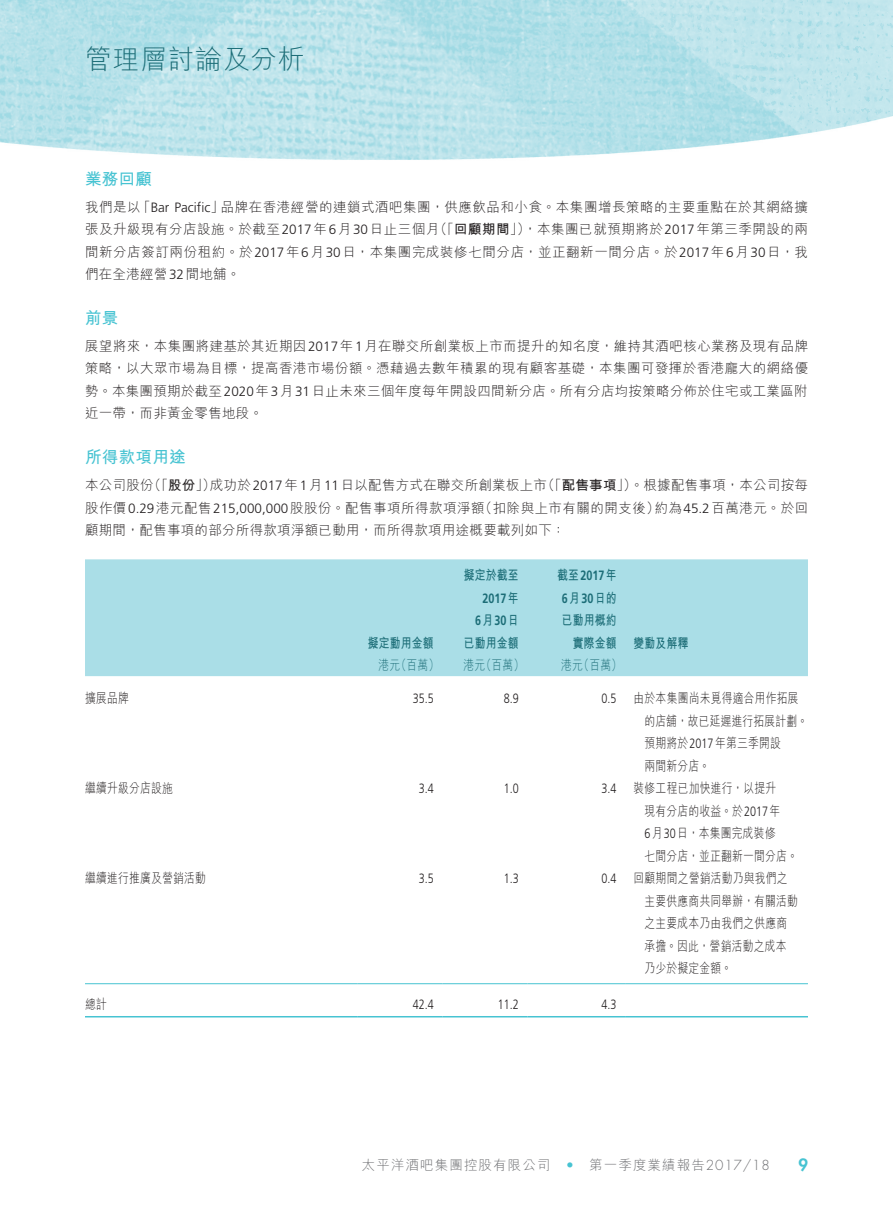
<style>
.page{position:relative;width:893px;height:1212px;background:#fff}
.page>*{position:absolute;margin:0;border:0;box-sizing:border-box;transform-origin:0 0}
.t1{font:300 27px "M Hei HK";letter-spacing:.02em;color:#1c6d77}
._01_H1{font:700 16.5px "M Hei HK";letter-spacing:.02em;color:#47c3d2}
.t2{font:800 16.5px "Futura Std";color:#47c3d2}
._00_txt{font:300 13.5px/22.5px "M Hei HK";letter-spacing:.035em;color:#231f20}
._50_Table_txt{font:300 13.5px "M Hei HK";letter-spacing:.02em;color:#231f20;scale:.8 1}
._50_Table_txt-2{font:300 13.5px "Frutiger LT Std";color:#231f20;scale:.8 1}
._50_Table_txt-3{font:700 13.5px "M Hei HK";letter-spacing:.02em;color:#1c6d77;scale:.8 1}
.t3{font:300 13.5px "M Hei HK";letter-spacing:.08em;color:#6c6d70}
._50_Table_txt-4{font:300 13.5px "M Hei HK";letter-spacing:.02em;color:#1c6d77;scale:.8 1}
._50_Table_txt-5{font:700 13.5px "Frutiger LT Std";color:#1c6d77;scale:.8 1}
._00_txt-2{font:300 13.5px "Frutiger LT Std";color:#231f20}
.t4{font:300 13.5px "Futura Std";color:#47c3d2}
.s1{font-family:"M Hei HK"}
.s2{font-family:"Frutiger LT Std"}
.s3{font-weight:700}
.s4{font-family:"Futura Std"}
</style>
<div class="page">
<img style="left:0;top:0;width:893px;height:160px">
<div style="left:85px;top:559px;width:723px;height:117px;background:#aadee7"></div>
<hr style="left:85px;top:983px;width:272px;height:1px;background:#47c3d2">
<hr style="left:357px;top:983px;width:85px;height:1px;background:#47c3d2">
<hr style="left:442px;top:983px;width:85px;height:1px;background:#47c3d2">
<hr style="left:527px;top:983px;width:98px;height:1px;background:#47c3d2">
<hr style="left:625px;top:983px;width:183px;height:1px;background:#47c3d2">
<hr style="left:85px;top:1016px;width:272px;height:1px;background:#47c3d2">
<hr style="left:357px;top:1016px;width:85px;height:1px;background:#47c3d2">
<hr style="left:442px;top:1016px;width:85px;height:1px;background:#47c3d2">
<hr style="left:527px;top:1016px;width:98px;height:1px;background:#47c3d2">
<hr style="left:625px;top:1016px;width:183px;height:1px;background:#47c3d2">
<p class="t1" style="left:85px;top:45px;width:221px">管理層討論及分析</p>
<p class="_01_H1" style="left:85px;top:167px;width:68px">業務回顧</p>
<p class="_00_txt" style="left:221px;top:195px;width:588px">品牌在香港經營的連鎖式酒吧集團，供應飲品和小食。本集團增長策略的主要重點在於其網絡擴</p>
<p class="_00_txt" style="left:85px;top:195px;width:57px">我們是以</p>
<p class="_00_txt-2" style="left:137px;top:199px;width:88px"><span class="s1">「</span>Bar Pacific<span class="s1">」</span></p>
<p class="_00_txt" style="left:85px;top:218px;width:724px">張及升級現有分店設施。於截至<span class="s2">2017</span>年<span class="s2">6</span>月<span class="s2">30</span>日止三個月<br>間新分店簽訂兩份租約。於<span class="s2">2017</span>年<span class="s2">6</span>月<span class="s2">30</span>日，本集團完成裝修七間分店，並正翻新一間分店。於<span class="s2">2017</span>年<span class="s2">6</span>月<span class="s2">30</span>日，我們在全港經營<span class="s2">32</span>間地舖。</p>
<p class="_01_H1" style="left:85px;top:306px;width:35px">前景</p>
<p class="_00_txt" style="left:85px;top:334px;width:725px;text-align:justify">展望將來，本集團將建基於其近期因<span class="s2">2017</span>年<span class="s2">1</span>月在聯交所創業板上市而提升的知名度，維持其酒吧核心業務及現有品牌策略，以大眾市場為目標，提高香港市場份額。憑藉過去數年積累的現有顧客基礎，本集團可發揮於香港龐大的網絡優勢。本集團預期於截至<span class="s2">2020</span>年<span class="s2">3</span>月<span class="s2">31</span>日止未來三個年度每年開設四間新分店。所有分店均按策略分佈於住宅或工業區附近一帶，而非黃金零售地段。</p>
<p class="_01_H1" style="left:85px;top:445px;width:102px">所得款項用途</p>
<p class="_00_txt" style="left:541px;top:474px;width:268px">（「<span class="s3">配售事項</span>」）。根據配售事項，本公司按每</p>
<p class="_00_txt" style="left:434px;top:218px;width:98px">（「<span class="s3">回顧期間</span>」）</p>
<p class="_00_txt" style="left:523px;top:218px;width:286px">，本集團已就預期將於<span class="s2">2017</span>年第三季開設的兩</p>
<p class="_00_txt" style="left:148px;top:474px;width:69px">（「<span class="s3">股份</span>」）</p>
<p class="_00_txt" style="left:210px;top:474px;width:338px">成功於<span class="s2">2017</span>年<span class="s2">1</span>月<span class="s2">11</span>日以配售方式在聯交所創業板上市</p>
<p class="_00_txt" style="left:85px;top:474px;width:70px">本公司股份</p>
<p class="_00_txt" style="left:479px;top:496px;width:182px">（扣除與上市有關的開支後）</p>
<p class="_00_txt" style="left:85px;top:496px;width:482px">股作價<span class="s2">0.29</span>港元配售<span class="s2">215,000,000</span>股股份。配售事項所得款項淨額<br>顧期間，配售事項的部分所得款項淨額已動用，而所得款項用途概要載列如下：</p>
<p class="_00_txt" style="left:654px;top:496px;width:155px">約為<span class="s2">45.2</span>百萬港元。於回</p>
<p class="_50_Table_txt-3" style="left:368px;top:633px;width:84px">擬定動用金額</p>
<p class="_50_Table_txt-4" style="left:396px;top:658px;width:56px">（百萬）</p>
<p class="_50_Table_txt-4" style="left:378px;top:658px;width:29px">港元</p>
<p class="_50_Table_txt-3" style="left:464px;top:565px;width:70px">擬定於截至</p>
<p class="_50_Table_txt-5" style="left:483px;top:590px;width:47px">2017<span class="s1">年</span></p>
<p class="_50_Table_txt-5" style="left:475px;top:612px;width:56px"><span class="s1">月</span>6 30<span class="s1">日</span></p>
<p class="_50_Table_txt-3" style="left:464px;top:633px;width:70px">已動用金額</p>
<p class="_50_Table_txt-4" style="left:481px;top:658px;width:56px">（百萬）</p>
<p class="_50_Table_txt-4" style="left:463px;top:658px;width:29px">港元</p>
<p class="_50_Table_txt-5" style="left:557px;top:567px;width:76px"><span class="s1">截至</span>2017<span class="s1">年</span></p>
<p class="_50_Table_txt-3" style="left:562px;top:588px;width:70px">月<span class="s2">6 30</span>日的</p>
<p class="_50_Table_txt-3" style="left:562px;top:610px;width:70px">已動用概約</p>
<p class="_50_Table_txt-3" style="left:573px;top:633px;width:56px">實際金額</p>
<p class="_50_Table_txt-4" style="left:578px;top:658px;width:56px">（百萬(</p>
<p class="_50_Table_txt-4" style="left:561px;top:658px;width:29px">港元</p>
<p class="_50_Table_txt-3" style="left:634px;top:633px;width:70px">變動及解釋</p>
<p class="_50_Table_txt" style="left:85px;top:691px;width:56px">擴展品牌</p>
<p class="_50_Table_txt-2" style="left:413px;top:691px;width:28px">35.5</p>
<p class="_50_Table_txt-2" style="left:504px;top:691px;width:20px">8.9</p>
<p class="_50_Table_txt-2" style="left:601px;top:691px;width:20px">0.5</p>
<p class="_50_Table_txt" style="left:634px;top:691px;width:208px">由於本集團尚未覓得適合用作拓展</p>
<p class="_50_Table_txt" style="left:85px;top:781px;width:111px">繼續升級分店設施</p>
<p class="_50_Table_txt-2" style="left:419px;top:781px;width:20px">3.4</p>
<p class="_50_Table_txt-2" style="left:504px;top:781px;width:20px">1.0</p>
<p class="_50_Table_txt-2" style="left:601px;top:781px;width:20px">3.4</p>
<p class="_50_Table_txt" style="left:644px;top:714px;width:206px">的店舖，故已延遲進行拓展計劃。</p>
<p class="_50_Table_txt" style="left:644px;top:736px;width:172px">預期將於<span class="s2">2017</span>年第三季開設</p>
<p class="_50_Table_txt" style="left:644px;top:759px;width:84px">兩間新分店。</p>
<p class="_50_Table_txt" style="left:634px;top:781px;width:180px">裝修工程已加快進行，以提升</p>
<p class="_50_Table_txt" style="left:85px;top:871px;width:153px">繼續進行推廣及營銷活動</p>
<p class="_50_Table_txt-2" style="left:419px;top:871px;width:20px">3.5</p>
<p class="_50_Table_txt-2" style="left:504px;top:871px;width:20px">1.3</p>
<p class="_50_Table_txt-2" style="left:601px;top:871px;width:20px">0.4</p>
<p class="_50_Table_txt" style="left:644px;top:804px;width:172px">現有分店的收益。於<span class="s2">2017</span>年</p>
<p class="_50_Table_txt" style="left:644px;top:826px;width:166px">月<span class="s2">6 30</span>日，本集團完成裝修</p>
<p class="_50_Table_txt" style="left:644px;top:849px;width:193px">七間分店，並正翻新一間分店。</p>
<p class="_50_Table_txt" style="left:634px;top:871px;width:194px">回顧期間之營銷活動乃與我們之</p>
<p class="_50_Table_txt" style="left:644px;top:894px;width:193px">主要供應商共同舉辦，有關活動</p>
<p class="_50_Table_txt" style="left:644px;top:916px;width:180px">之主要成本乃由我們之供應商</p>
<p class="_50_Table_txt" style="left:644px;top:939px;width:179px">承擔。因此，營銷活動之成本</p>
<p class="_50_Table_txt" style="left:644px;top:961px;width:111px">乃少於擬定金額。</p>
<p class="_50_Table_txt" style="left:85px;top:997px;width:29px">總計</p>
<p class="_50_Table_txt-2" style="left:413px;top:997px;width:28px">42.4</p>
<p class="_50_Table_txt-2" style="left:498px;top:997px;width:28px">11.2</p>
<p class="_50_Table_txt-2" style="left:601px;top:997px;width:20px">4.3</p>
<p class="t3" style="left:362px;top:1158px;width:190px">太平洋酒吧集團控股有限公司</p>
<p class="t4" style="left:566px;top:1157px;width:10px">•</p>
<p class="t3" style="left:589px;top:1158px;width:182px">第一季度業績報告<span class="s4">2017/18</span></p>
<p class="t2" style="left:798px;top:1155px;width:11px">9</p>
</div>
